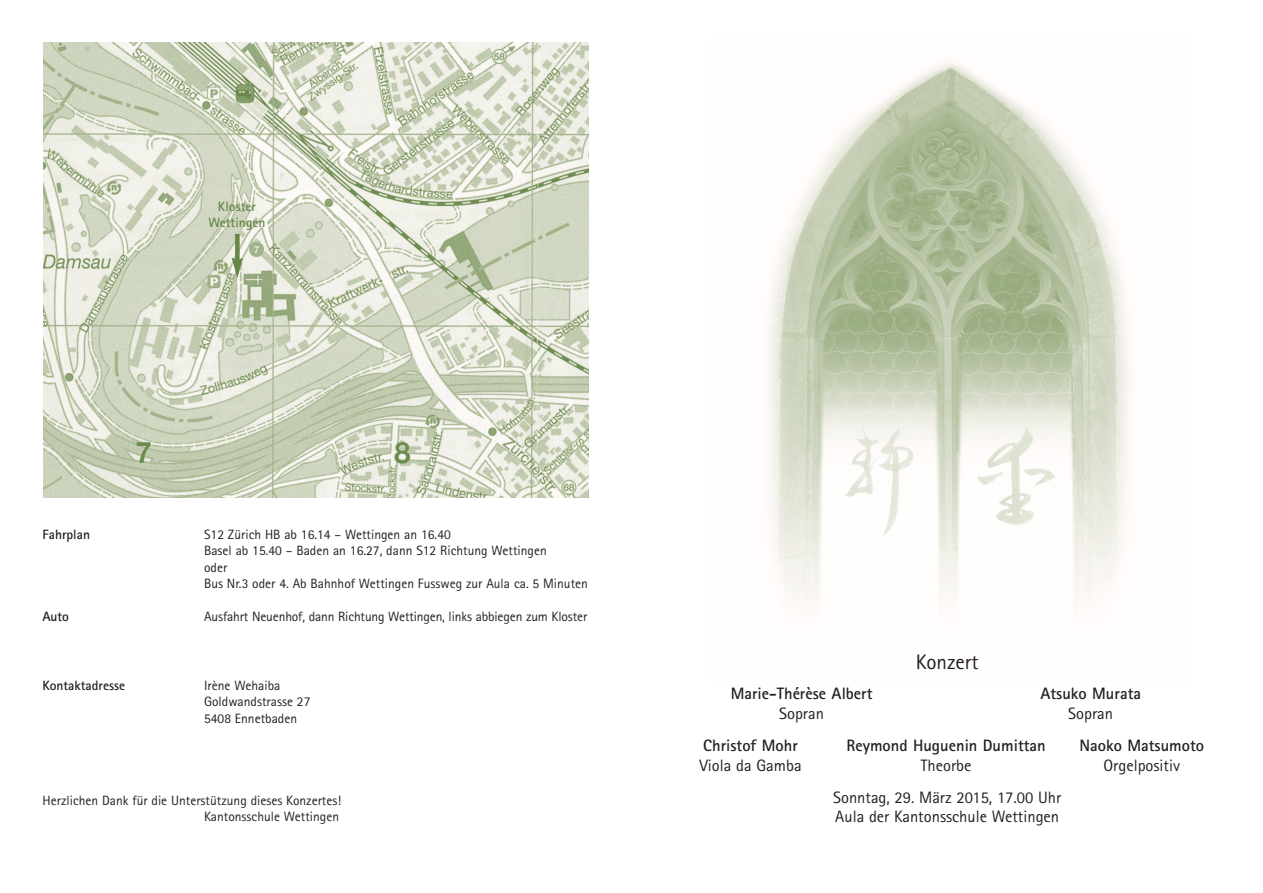
<style>
.page{position:relative;width:1263px;height:893px;background:#fff}
.page>*{position:absolute;margin:0;border:0;box-sizing:border-box;transform-origin:0 0}
.t1{font:21px "Rotis Sans Serif";color:#231f20}
.t2{font:16.5px/19.5px "Rotis Sans Serif";color:#231f20}
.t3{font:700 16.5px "Rotis Sans Serif";color:#231f20}
.t4{font:13.5px/16.5px "Rotis Sans Serif";color:#231f20}
.t5{font:700 13.5px "Rotis Sans Serif";color:#231f20}
.t6{font:700 13.5px/16.2px "Rotis Sans Serif";color:#678547;text-align:center}
</style>
<div class="page">
<img style="left:766px;top:61px;width:364px;height:551px">
<img style="left:43px;top:43px;width:546px;height:454px">
<div style="left:235px;top:234px;width:5px;height:28px;background:#678547"></div>
<svg style="left:232px;top:258px;width:11px;height:20px"></svg>
<p class="t6" style="left:208px;top:199px;width:59px">Kloster<br>Wettingen</p>
<p class="t5" style="left:43px;top:529px;width:49px">Fahrplan</p>
<p class="t4" style="left:204px;top:527px;width:385px">S12 Zürich HB ab 16.14 – Wettingen an 16.40<br>Basel ab 15.40 – Baden an 16.27, dann S12 Richtung Wettingen<br>oder<br>Bus Nr.3 oder 4. Ab Bahnhof Wettingen Fussweg zur Aula ca. 5 Minuten</p>
<p class="t5" style="left:43px;top:612px;width:28px">Auto</p>
<p class="t4" style="left:204px;top:610px;width:385px">Ausfahrt Neuenhof, dann Richtung Wettingen, links abbiegen zum Kloster</p>
<p class="t5" style="left:43px;top:680px;width:84px">Kontaktadresse</p>
<p class="t4" style="left:204px;top:678px;width:108px">Irène Wehaiba<br>Goldwandstrasse 27<br>5408 Ennetbaden</p>
<p class="t4" style="left:43px;top:793px;width:300px;text-align:right">Herzlichen Dank für die Unterstützung dieses Konzertes!<br>Kantonsschule Wettingen</p>
<h1 class="t1" style="left:916px;top:655px;width:64px">Konzert</h1>
<p class="t3" style="left:731px;top:688px;width:143px">Marie-Thérèse Albert</p>
<p class="t3" style="left:1040px;top:688px;width:102px">Atsuko Murata</p>
<p class="t2" style="left:779px;top:705px;width:46px">Sopran</p>
<p class="t2" style="left:1068px;top:705px;width:46px">Sopran</p>
<p class="t3" style="left:703px;top:740px;width:96px">Christof Mohr</p>
<p class="t3" style="left:846px;top:740px;width:201px">Reymond Huguenin Dumittan</p>
<p class="t3" style="left:1079px;top:740px;width:126px">Naoko Matsumoto</p>
<p class="t2" style="left:699px;top:757px;width:104px">Viola da Gamba</p>
<p class="t2" style="left:921px;top:757px;width:52px">Theorbe</p>
<p class="t2" style="left:1103px;top:757px;width:78px">Orgelpositiv</p>
<p class="t2" style="left:833px;top:789px;width:230px">Sonntag, 29. März 2015, 17.00 Uhr<br>Aula der Kantonsschule Wettingen</p>
</div>
